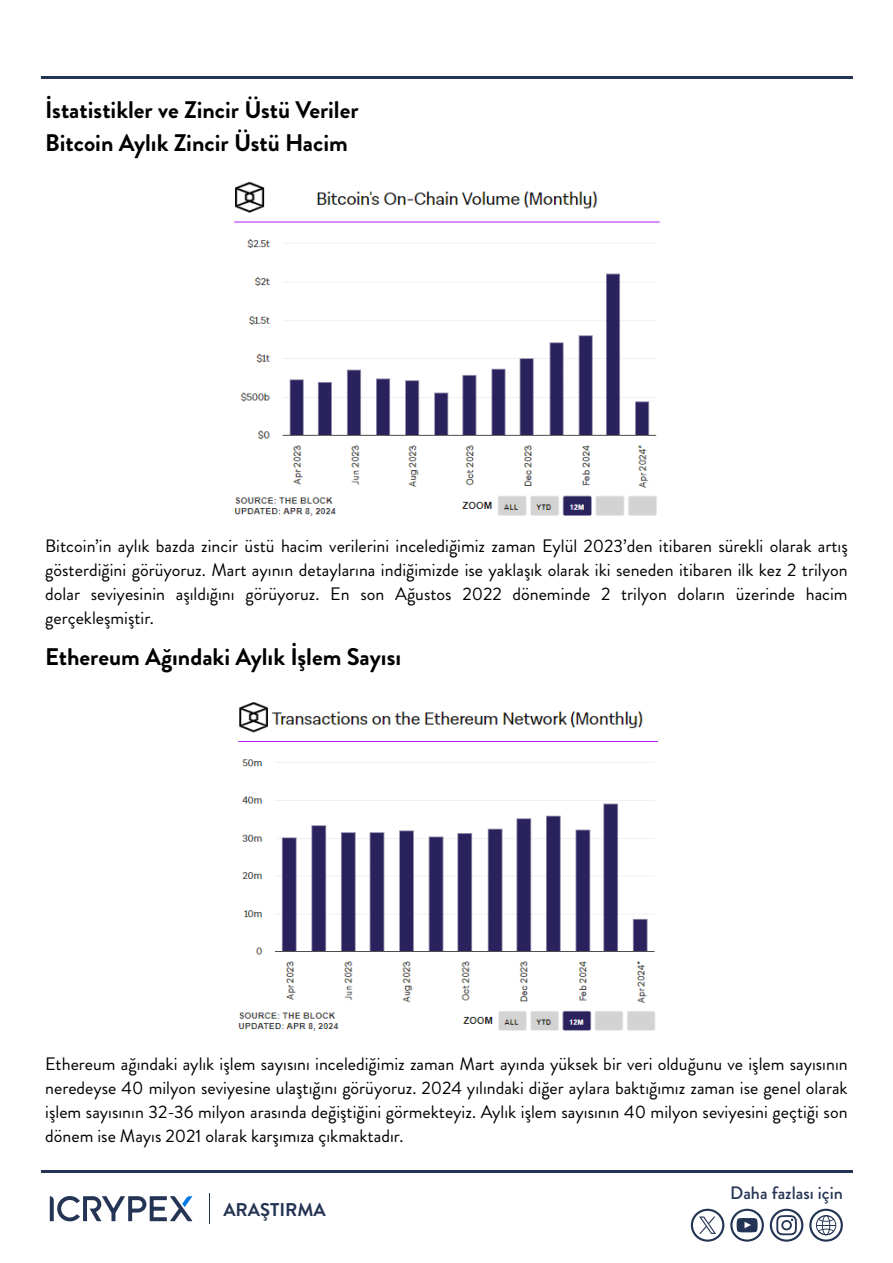
<style>
.page{position:relative;width:893px;height:1263px;background:#fff}
.page>*{position:absolute;margin:0;border:0;box-sizing:border-box;transform-origin:0 0}
.t1{font:700 24px/32.8px "Brandon Grotesque";color:#000}
.t2{font:700 18.45px "Brandon Grotesque";color:#243454}
.t3{font:18px/24px "Brandon Grotesque";color:#000;text-align:justify}
.t4{font:500 18px "Brandon Grotesque";color:#243454}
</style>
<div class="page">
<hr style="left:41px;top:1170px;width:811px;height:2px;background:#243454">
<hr style="left:41px;top:76px;width:811px;height:2px;background:#243454">
<svg style="left:50px;top:1196px;width:142px;height:26px"></svg>
<hr style="left:209px;top:1193px;width:1px;height:31px;background:#243454">
<svg style="left:809px;top:1209px;width:34px;height:33px"></svg>
<svg style="left:770px;top:1209px;width:33px;height:33px"></svg>
<svg style="left:730px;top:1209px;width:34px;height:33px"></svg>
<svg style="left:691px;top:1209px;width:33px;height:33px"></svg>
<img style="left:234px;top:181px;width:426px;height:335px">
<img style="left:238px;top:702px;width:421px;height:329px">
<h1 class="t1" style="left:45px;top:94px;width:315px">İstatistikler ve Zincir Üstü Veriler<br>Bitcoin Aylık Zincir Üstü Hacim</h1>
<p class="t3" style="left:45px;top:534px;width:804px">Bitcoin’in aylık bazda zincir üstü hacim verilerini incelediğimiz zaman Eylül 2023’den itibaren sürekli olarak artış gösterdiğini görüyoruz. Mart ayının detaylarına indiğimizde ise yaklaşık olarak iki seneden itibaren ilk kez 2 trilyon dolar seviyesinin aşıldığını görüyoruz. En son Ağustos 2022 döneminde 2 trilyon doların üzerinde hacim gerçekleşmiştir.</p>
<h1 class="t1" style="left:45px;top:641px;width:357px">Ethereum Ağındaki Aylık İşlem Sayısı</h1>
<p class="t3" style="left:45px;top:1052px;width:804px">Ethereum ağındaki aylık işlem sayısını incelediğimiz zaman Mart ayında yüksek bir veri olduğunu ve işlem sayısının neredeyse 40 milyon seviyesine ulaştığını görüyoruz. 2024 yılındaki diğer aylara baktığımız zaman ise genel olarak işlem sayısının 32-36 milyon arasında değiştiğini görmekteyiz. Aylık işlem sayısının 40 milyon seviyesini geçtiği son dönem ise Mayıs 2021 olarak karşımıza çıkmaktadır.</p>
<p class="t2" style="left:223px;top:1197px;width:104px">ARAŞTIRMA</p>
<p class="t4" style="left:730px;top:1181px;width:114px">Daha fazlası için</p>
</div>
